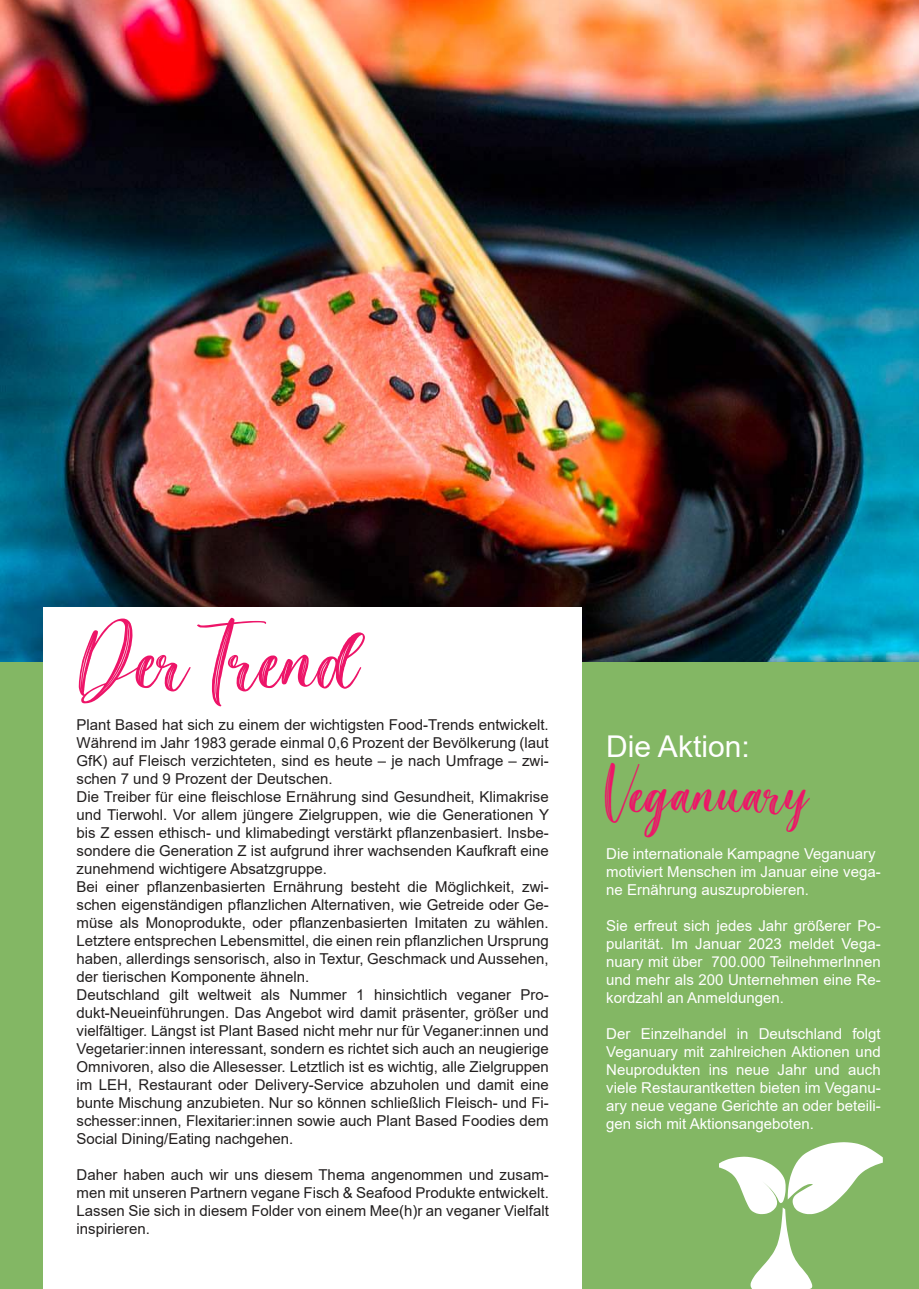
<style>
.page{position:relative;width:919px;height:1289px;background:#fff}
.page>*{position:absolute;margin:0;border:0;box-sizing:border-box;transform-origin:0 0}
.t1{font:63px "Magista Brush";color:#ed1468}
.t2{font:43.5px "Magista Brush";color:#ed1468}
.t3{font:30px "Arial";color:#fff}
.t4{font:15px/18px "Arial";color:#221f1f}
.t5{font:15px/18px "Arial";color:#fff;text-align:justify}
</style>
<div class="page">
<div style="left:0;top:0;width:918px;height:1288px;background:#83b764"></div>
<img style="left:0;top:0;width:918px;height:661px">
<div style="left:44px;top:607px;width:537px;height:681px;background:#fff"></div>
<svg style="left:719px;top:1142px;width:163px;height:146px"></svg>
<h1 class="t1" style="left:77px;top:624px;width:284px">Der Trend</h1>
<p class="t4" style="left:77px;top:717px;width:474px">Plant Based hat sich zu einem der wichtigsten Food-Trends entwickelt.<br>Während im Jahr 1983 gerade einmal 0,6 Prozent der Bevölkerung (laut GfK) auf Fleisch verzichteten, sind es heute – je nach Umfrage – zwi&shy;schen 7 und 9 Prozent der Deutschen.<br>Die Treiber für eine 昀氀eischlose Ernährung sind Gesundheit, Klimakrise und Tierwohl. Vor allem jüngere Zielgruppen, wie die Generationen Y bis Z essen ethisch- und klimabedingt verstärkt p昀氀anzenbasiert. Insbe&shy;sondere die Generation Z ist aufgrund ihrer wachsenden Kaufkraft eine zunehmend wichtigere Absatzgruppe.<br>Bei einer p昀氀anzenbasierten Ernährung besteht die Möglichkeit, zwi&shy;schen eigenständigen p昀氀anzlichen Alternativen, wie Getreide oder Ge&shy;müse als Monoprodukte, oder p昀氀anzenbasierten Imitaten zu wählen.<br>Letztere entsprechen Lebensmittel, die einen rein p昀氀anzlichen Ursprung haben, allerdings sensorisch, also in Textur, Geschmack und Aussehen, der tierischen Komponente ähneln.<br>Deutschland gilt weltweit als Nummer 1 hinsichtlich veganer Pro&shy;dukt-Neueinführungen. Das Angebot wird damit präsenter, größer und vielfältiger. Längst ist Plant Based nicht mehr nur für Veganer:innen und Vegetarier:innen interessant, sondern es richtet sich auch an neugierige Omnivoren, also die Allesesser. Letztlich ist es wichtig, alle Zielgruppen im LEH, Restaurant oder Delivery-Service abzuholen und damit eine bunte Mischung anzubieten. Nur so können schließlich Fleisch- und Fi&shy;schesser:innen, Flexitarier:innen sowie auch Plant Based Foodies dem Social Dining/Eating nachgehen.</p>
<p class="t4" style="left:77px;top:1167px;width:473px;text-align:justify">Daher haben auch wir uns diesem Thema angenommen und zusam&shy;men mit unseren Partnern vegane Fisch &amp; Seafood Produkte entwickelt.<br>Lassen Sie sich in diesem Folder von einem Mee(h)r an veganer Vielfalt inspirieren.</p>
<h3 class="t3" style="left:606px;top:735px;width:145px">Die Aktion:</h3>
<h2 class="t2" style="left:606px;top:769px;width:204px">Veganuary</h2>
<p class="t5" style="left:606px;top:846px;width:276px;text-align:left">Die internationale Kampagne Veganuary motiviert Menschen im Januar eine vega&shy;ne Ernährung auszuprobieren.</p>
<p class="t5" style="left:606px;top:918px;width:276px">Sie erfreut sich jedes Jahr größerer Po&shy;pularität. Im Januar 2023 meldet Vega&shy;nuary mit über 700.000 TeilnehmerInnen und mehr als 200 Unternehmen eine Re&shy;kordzahl an Anmeldungen.</p>
<p class="t5" style="left:606px;top:1026px;width:276px">Der Einzelhandel in Deutschland folgt Veganuary mit zahlreichen Aktionen und Neuprodukten ins neue Jahr und auch viele Restaurantketten bieten im Veganu&shy;ary neue vegane Gerichte an oder beteili&shy;gen sich mit Aktionsangeboten.</p>
</div>
